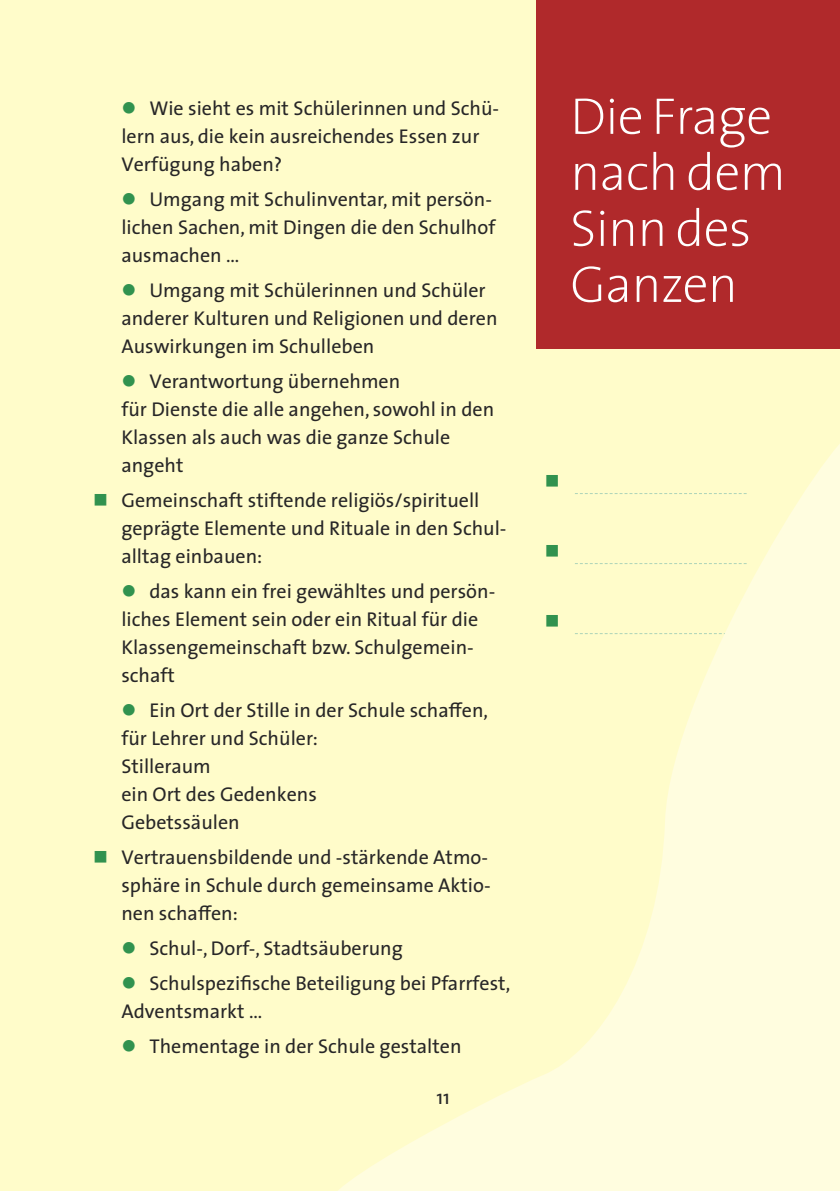
<style>
.page{position:relative;width:840px;height:1191px;background:#fff}
.page>*{position:absolute;margin:0;border:0;box-sizing:border-box;transform-origin:0 0}
.t1{font:200 52px/56px "The Sans";letter-spacing:-.015em;color:#fff}
.t2{font:20px/28px "The Sans";color:#272627}
.t3{font:20px "Wingdings";color:#31924f}
.s1{color:#31924f}
</style>
<div class="page">
<div style="left:0;top:0;width:839px;height:1191px;background:#fffcca"></div>
<div style="left:536px;top:0;width:303px;height:349px;background:#b0292b"></div>
<svg style="left:338px;top:445px;width:501px;height:746px"></svg>
<p class="t2" style="left:121px;top:96px;width:379px"><span class="s1">●</span> Wie sieht es mit Schülerinnen und Schü&shy;lern aus, die kein ausreichendes Essen zur<br>Verfügung haben?</p>
<p class="t2" style="left:121px;top:187px;width:375px"><span class="s1">●</span> Umgang mit Schulinventar, mit persön&shy;lichen Sachen, mit Dingen die den Schulhof ausmachen …</p>
<p class="t2" style="left:121px;top:278px;width:377px"><span class="s1">●</span> Umgang mit Schülerinnen und Schüler anderer Kulturen und Religionen und deren<br>Auswirkungen im Schulleben</p>
<p class="t2" style="left:121px;top:369px;width:374px"><span class="s1">●</span> Verantwortung übernehmen<br>für Dienste die alle angehen, sowohl in den<br>Klassen als auch was die ganze Schule angeht</p>
<p class="t2" style="left:121px;top:488px;width:386px;text-indent:-28px"><span class="s1">■</span> Gemeinschaft stiftende religiös/spirituell geprägte Elemente und Rituale in den Schul&shy;alltag einbauen:</p>
<p class="t2" style="left:121px;top:579px;width:375px"><span class="s1">●</span> das kann ein frei gewähltes und persön&shy;liches Element sein oder ein Ritual für die<br>Klassengemeinschaft bzw. Schulgemein&shy;schaft</p>
<p class="t2" style="left:121px;top:698px;width:368px"><span class="s1">●</span> Ein Ort der Stille in der Schule schaffen, für Lehrer und Schüler:<br>Stilleraum<br>ein Ort des Gedenkens<br>Gebetssäulen</p>
<p class="t2" style="left:121px;top:845px;width:370px;text-indent:-28px"><span class="s1">■</span> Vertrauensbildende und -stärkende Atmo&shy;sphäre in Schule durch gemeinsame Aktio&shy;nen schaffen:</p>
<p class="t2" style="left:121px;top:936px;width:283px"><span class="s1">●</span> Schul-, Dorf-, Stadtsäuberung</p>
<p class="t2" style="left:121px;top:971px;width:390px"><span class="s1">●</span> Schulspezifische Beteiligung bei Pfarrfest,<br>Adventsmarkt …</p>
<p class="t2" style="left:121px;top:1034px;width:341px"><span class="s1">●</span> Thementage in der Schule gestalten</p>
<p class="t2" style="left:436px;top:1085px;width:15px">11</p>
<h1 class="t1" style="left:570px;top:93px;width:217px">Die Frage nach dem<br>Sinn des<br>Ganzen</h1>
<p class="t3" style="left:544px;top:469px;width:16px">■</p>
<p class="t3" style="left:544px;top:539px;width:16px">■</p>
<p class="t3" style="left:544px;top:609px;width:16px">■</p>
</div>
